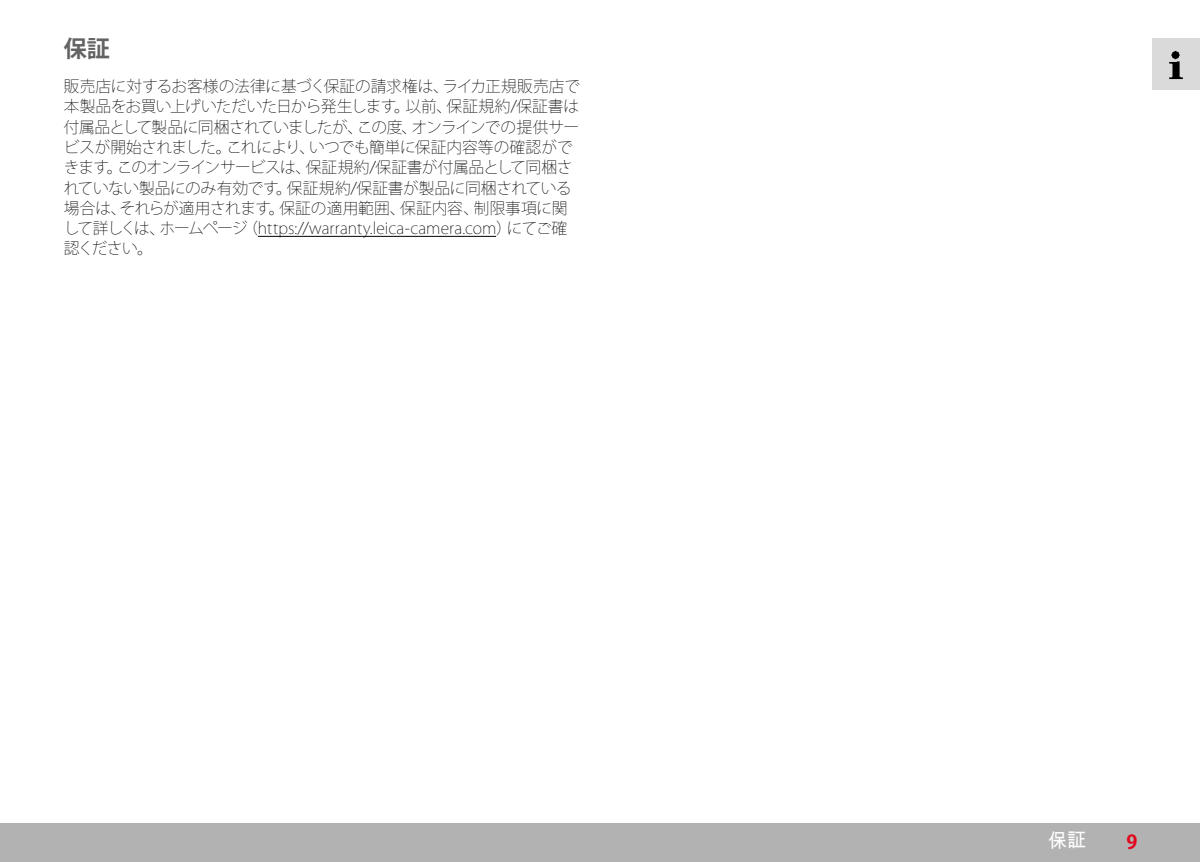
<style>
.page{position:relative;width:1200px;height:862px;background:#fff}
.page>*{position:absolute;margin:0;border:0;box-sizing:border-box;transform-origin:0 0}
.t1{font:700 22.95px "Koz Go Pr 6 N";color:#646363}
.t2{font:19.12px "Arial Unicode MS";color:#fff}
.t3{font:700 19.12px "Koz Go Pr 6 N";color:#e3051b}
.t4{font:200 15.75px/20.2px "Koz Go Pr 6 N";letter-spacing:-.02em;color:#000}
</style>
<div class="page">
<div style="left:0;top:823px;width:1199px;height:38px;background:#b3b2b2"></div>
<div style="left:1151px;top:38px;width:48px;height:51px;background:#dadada"></div>
<img style="left:1169px;top:51px;width:14px;height:28px">
<hr style="left:258px;top:236px;width:238px;height:1px;background:#000">
<h1 class="t1" style="left:64px;top:35px;width:48px">保証</h1>
<p class="t4" style="left:64px;top:77px;width:518px">販売店に対するお客様の法律に基づく保証の請求権は、ライカ正規販売店で本製品をお買い上げいただいた日から発生します。以前、保証規約/保証書は付属品として製品に同梱されていましたが、この度、オンラインでの提供サービスが開始されました。これにより、いつでも簡単に保証内容等の確認ができます。このオンラインサービスは、保証規約/保証書が付属品として同梱されていない製品にのみ有効です。保証規約/保証書が製品に同梱されている場合は、それらが適用されます。保証の適用範囲、保証内容、制限事項に関して詳しくは、ホームページ（https://warranty.leica-camera.com）にてご確認ください。</p>
<p class="t2" style="left:1047px;top:825px;width:40px">保証</p>
<p class="t3" style="left:1126px;top:830px;width:12px">9</p>
</div>
